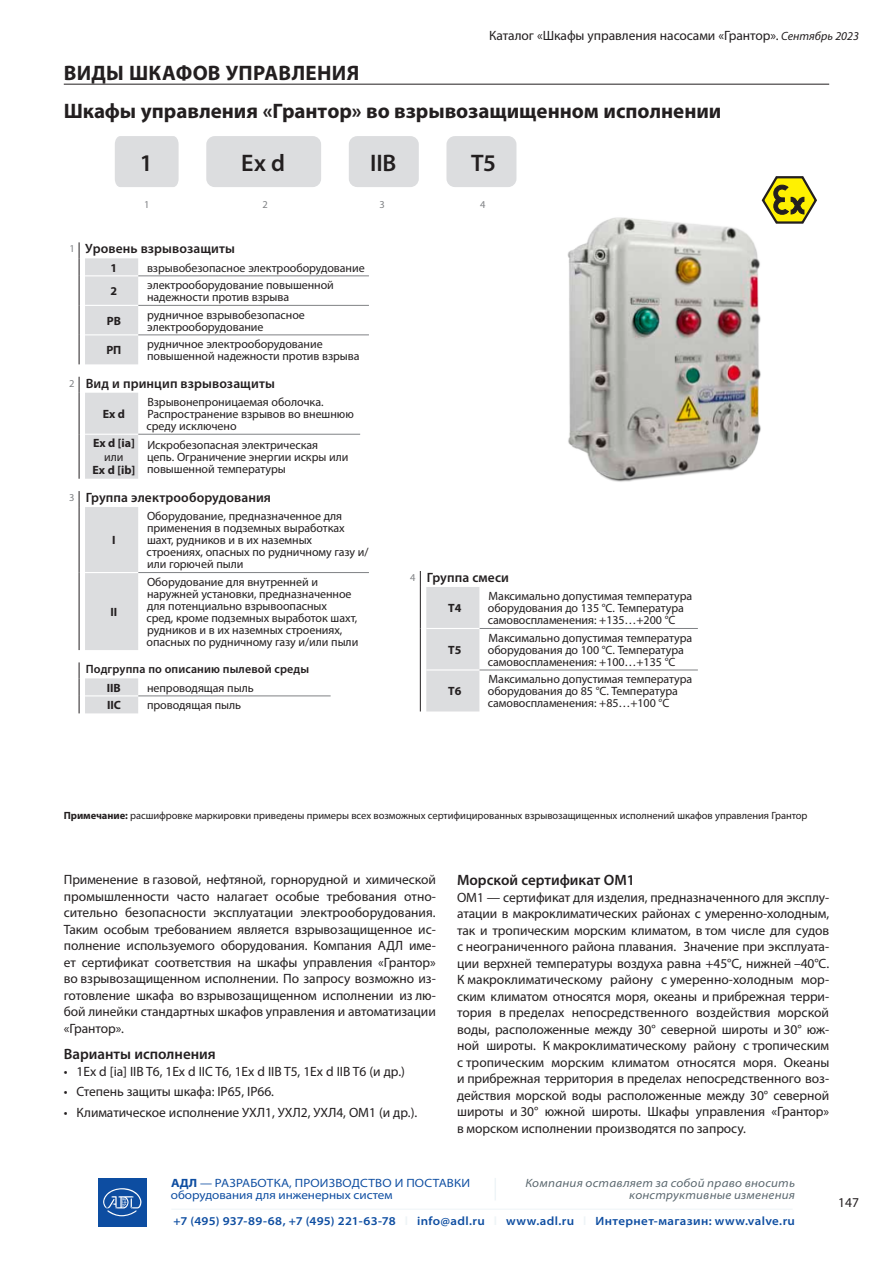
<style>
.page{position:relative;width:893px;height:1263px;background:#fff}
.page>*{position:absolute;margin:0;border:0;box-sizing:border-box;transform-origin:0 0}
.t1{font:600 24px "Myriad Pro";letter-spacing:-.005em;color:#231f20}
.Глава_название{font:700 21px "Myriad Pro";letter-spacing:-.005em;color:#231f20}
.ГЛАВИЩЕ_для-колонтит{font:700 21px "Myriad Pro";letter-spacing:.015em;color:#231f20}
.заголовки{font:600 15px "Myriad Pro";color:#231f20}
.Текст_основной{font:13.5px/16.5px "Myriad Pro";letter-spacing:-.005em;color:#231f20;text-align:justify}
.t2{font:600 13.5px "Myriad Pro";letter-spacing:.01em;color:#231f20}
.таблица_Left{font:12px/12px "Myriad Pro";letter-spacing:-.005em;color:#231f20}
.t3{font:600 semi-expanded 12px "Myriad Pro";letter-spacing:.03em;color:#0d4da1}
.t4{font:semi-expanded 12px/12px "Myriad Pro";color:#0d4da1}
.t5{font:italic semi-expanded 12px/12px "Myriad Pro";letter-spacing:.02em;color:#5a676e;text-align:right}
.таблица_Left-2{font:700 12px/13.5px "Myriad Pro";letter-spacing:-.005em;color:#231f20;text-align:center}
.t6{font:600 12px "Myriad Pro";letter-spacing:.01em;color:#231f20}
.Примечание{font:10.5px "Myriad Pro";letter-spacing:-.005em;color:#231f20}
.заголовки-2{font:10.5px "Myriad Pro";color:#808285}
.s1{font-style:italic;font-size:12px}
.s2{font-weight:400}
.s3{font-weight:700}
.s4{color:#eef4f7}
</style>
<div class="page">
<hr style="left:171px;top:1209px;width:622px;height:1px;background:#eef4f7">
<div style="left:98px;top:1178px;width:49px;height:48px;background:#0d4da1"></div>
<svg style="left:103px;top:1188px;width:38px;height:28px"></svg>
<svg style="left:495px;top:1178px;width:1px;height:22px"></svg>
<svg style="left:761px;top:176px;width:56px;height:48px"></svg>
<img style="left:567px;top:207px;width:214px;height:275px">
<hr style="left:64px;top:84px;width:765px;height:1px;background:#231f20">
<div style="left:206px;top:136px;width:115px;height:51px;background:#dcdddf"></div>
<div style="left:115px;top:136px;width:64px;height:51px;background:#dcdddf"></div>
<div style="left:446px;top:136px;width:70px;height:51px;background:#dcdddf"></div>
<div style="left:349px;top:136px;width:70px;height:51px;background:#dcdddf"></div>
<svg style="left:79px;top:242px;width:59px;height:122px"></svg>
<hr style="left:138px;top:276px;width:231px;height:1px;background:#808285">
<hr style="left:138px;top:305px;width:231px;height:1px;background:#808285">
<hr style="left:138px;top:335px;width:231px;height:1px;background:#808285">
<hr style="left:85px;top:275px;width:53px;height:1px;background:#fff">
<hr style="left:85px;top:305px;width:53px;height:1px;background:#fff">
<hr style="left:85px;top:334px;width:53px;height:1px;background:#fff">
<svg style="left:79px;top:377px;width:59px;height:102px"></svg>
<hr style="left:79px;top:393px;width:1px;height:41px;background:#231f20">
<hr style="left:79px;top:434px;width:1px;height:45px;background:#231f20">
<hr style="left:138px;top:434px;width:222px;height:1px;background:#808285">
<hr style="left:85px;top:434px;width:53px;height:1px;background:#fff">
<svg style="left:79px;top:491px;width:59px;height:159px"></svg>
<hr style="left:79px;top:507px;width:1px;height:65px;background:#231f20">
<hr style="left:79px;top:572px;width:1px;height:78px;background:#231f20">
<hr style="left:138px;top:572px;width:231px;height:1px;background:#808285">
<hr style="left:85px;top:572px;width:53px;height:1px;background:#fff">
<svg style="left:79px;top:662px;width:59px;height:51px"></svg>
<hr style="left:138px;top:696px;width:193px;height:1px;background:#808285">
<hr style="left:85px;top:695px;width:53px;height:1px;background:#fff">
<svg style="left:420px;top:571px;width:59px;height:140px"></svg>
<hr style="left:420px;top:587px;width:1px;height:41px;background:#231f20">
<hr style="left:420px;top:628px;width:1px;height:42px;background:#231f20">
<hr style="left:420px;top:670px;width:1px;height:41px;background:#231f20">
<hr style="left:479px;top:628px;width:219px;height:1px;background:#808285">
<hr style="left:479px;top:670px;width:219px;height:1px;background:#808285">
<hr style="left:426px;top:628px;width:53px;height:1px;background:#fff">
<hr style="left:426px;top:669px;width:53px;height:1px;background:#fff">
<p class="ГЛАВИЩЕ_для-колонтит" style="left:64px;top:59px;width:297px">ВИДЫ ШКАФОВ УПРАВЛЕНИЯ</p>
<p class="Текст_основной" style="left:489px;top:27px;width:371px">Каталог «Шкафы управления насосами «Грантор». <span class="s1">Сентябрь 2023</span></p>
<p class="Глава_название" style="left:64px;top:97px;width:659px">Шкафы управления «Грантор» во взрывозащищенном исполнении</p>
<p class="t1" style="left:140px;top:147px;width:14px">1</p>
<p class="t1" style="left:241px;top:147px;width:45px">Ex d</p>
<p class="t1" style="left:370px;top:147px;width:28px">IIВ</p>
<p class="t1" style="left:471px;top:147px;width:26px">T5</p>
<p class="заголовки-2" style="left:144px;top:198px;width:7px">1</p>
<p class="заголовки-2" style="left:263px;top:198px;width:7px">2</p>
<p class="заголовки-2" style="left:380px;top:198px;width:7px">3</p>
<p class="заголовки-2" style="left:480px;top:198px;width:7px">4</p>
<p class="заголовки-2" style="left:70px;top:242px;width:7px">1</p>
<p class="t2" style="left:85px;top:240px;width:151px">Уровень взрывозащиты</p>
<p class="таблица_Left-2" style="left:110px;top:260px;width:8px">1</p>
<p class="таблица_Left" style="left:147px;top:261px;width:219px">взрывобезопасное электрооборудование</p>
<p class="таблица_Left-2" style="left:110px;top:284px;width:8px">2</p>
<p class="таблица_Left" style="left:147px;top:279px;width:188px">электрооборудование повышенной надежности против взрыва</p>
<p class="таблица_Left-2" style="left:107px;top:313px;width:16px">РВ</p>
<p class="таблица_Left" style="left:147px;top:308px;width:159px">рудничное взрывобезопасное электрооборудование</p>
<p class="таблица_Left-2" style="left:106px;top:343px;width:17px">РП</p>
<p class="таблица_Left" style="left:147px;top:338px;width:214px">рудничное электрооборудование повышенной надежности против взрыва</p>
<p class="заголовки-2" style="left:69px;top:377px;width:7px">2</p>
<p class="t2" style="left:86px;top:375px;width:191px">Вид и принцип взрывозащиты</p>
<p class="таблица_Left-2" style="left:103px;top:407px;width:24px">Ex d</p>
<p class="таблица_Left" style="left:147px;top:396px;width:209px">Взрывонепроницаемая оболочка.<br>Распространение взрывов во внешнюю среду исключено</p>
<p class="таблица_Left-2" style="left:93px;top:436px;width:44px">Ex d [ia] <span class="s2">или<br></span>Ex d [ib]</p>
<p class="таблица_Left" style="left:147px;top:439px;width:203px">Искробезопасная электрическая<br>цепь. Ограничение энергии искры или повышенной температуры</p>
<p class="заголовки-2" style="left:69px;top:491px;width:7px">3</p>
<p class="t2" style="left:86px;top:489px;width:187px">Группа электрооборудования</p>
<p class="таблица_Left-2" style="left:112px;top:533px;width:5px">I</p>
<p class="таблица_Left" style="left:147px;top:510px;width:223px">Оборудование, предназначенное для применения в подземных выработках шахт, рудников и в их наземных строениях, опасных по рудничному газу и/ или горючей пыли</p>
<p class="таблица_Left" style="left:147px;top:576px;width:213px">Оборудование для внутренней и наружней установки, предназначенное для потенциально взрывоопасных<br>сред, кроме подземных выработок шахт, рудников и в их наземных строениях, опасных по рудничному газу и/или пыли</p>
<p class="t6" style="left:86px;top:661px;width:225px">Подгруппа по описанию пылевой среды</p>
<p class="таблица_Left-2" style="left:107px;top:680px;width:15px">IIB</p>
<p class="таблица_Left" style="left:147px;top:681px;width:108px">непроводящая пыль</p>
<p class="таблица_Left-2" style="left:107px;top:698px;width:15px">IIC</p>
<p class="таблица_Left" style="left:147px;top:699px;width:96px">проводящая пыль</p>
<p class="таблица_Left-2" style="left:110px;top:605px;width:8px">II</p>
<p class="заголовки-2" style="left:410px;top:571px;width:7px">4</p>
<p class="t2" style="left:427px;top:569px;width:84px">Группа смеси</p>
<p class="таблица_Left-2" style="left:448px;top:601px;width:15px">Т4</p>
<p class="таблица_Left" style="left:488px;top:590px;width:206px">Максимально допустимая температура оборудования до 135 °С. Температура самовоспламенения: +135…+200 °С</p>
<p class="таблица_Left-2" style="left:448px;top:642px;width:15px">Т5</p>
<p class="таблица_Left-2" style="left:448px;top:684px;width:15px">Т6</p>
<p class="таблица_Left" style="left:488px;top:631px;width:206px">Максимально допустимая температура оборудования до 100 °С. Температура самовоспламенения: +100…+135 °С</p>
<p class="таблица_Left" style="left:488px;top:673px;width:206px">Максимально допустимая температура оборудования до 85 °С. Температура самовоспламенения: +85…+100 °С</p>
<p class="Примечание" style="left:64px;top:809px;width:745px"><span class="s3">Примечание:</span> расшифровке маркировки приведены примеры всех возможных сертифицированных взрывозащищенных исполнений шкафов управления Грантор</p>
<p class="Текст_основной" style="left:64px;top:871px;width:374px">Применение в газовой, нефтяной, горнорудной и химической промышленности часто налагает особые требования отно&shy;сительно безопасности эксплуатации электрооборудования.<br>Таким особым требованием является взрывозащищенное ис&shy;полнение используемого оборудования. Компания АДЛ име&shy;ет сертификат соответствия на шкафы управления «Грантор» во взрывозащищенном исполнении. По запросу возможно из&shy;готовление шкафа во взрывозащищенном исполнении из лю&shy;бой линейки стандартных шкафов управления и автоматизации «Грантор».</p>
<p class="заголовки" style="left:64px;top:1044px;width:154px">Варианты исполнения</p>
<p class="Текст_основной" style="left:64px;top:1062px;width:343px">• 1Ex d [ia] IIB T6, 1Ex d IIC T6, 1Ex d IIB T5, 1Ex d IIB T6 (и др.)</p>
<p class="Текст_основной" style="left:64px;top:1083px;width:212px">• Степень защиты шкафа: IP65, IP66.</p>
<p class="Текст_основной" style="left:64px;top:1104px;width:355px">• Климатическое исполнение УХЛ1, УХЛ2, УХЛ4, ОМ1 (и др.).</p>
<p class="заголовки" style="left:457px;top:870px;width:179px">Морской сертификат OM1</p>
<p class="Текст_основной" style="left:457px;top:889px;width:374px">ОМ1 — сертификат для изделия, предназначенного для эксплу&shy;атации в макроклиматических районах с умеренно-холодным, так и тропическим морским климатом, в том числе для судов с неограниченного района плавания. Значение при эксплуата&shy;ции верхней температуры воздуха равна +45°С, нижней –40°С.<br>К макроклиматическому району с умеренно-холодным мор&shy;ским климатом относятся моря, океаны и прибрежная терри&shy;тория в пределах непосредственного воздействия морской воды, расположенные между 30° северной широты и 30° юж&shy;ной широты. К макроклиматическому району с тропическим с тропическим морским климатом относятся моря. Океаны и прибрежная территория в пределах непосредственного воз&shy;действия морской воды расположенные между 30° северной широты и 30° южной широты. Шкафы управления «Грантор» в морском исполнении производятся по запросу.</p>
<p class="t4" style="left:171px;top:1177px;width:301px"><span class="s3">АДЛ</span> — РАЗРАБОТКА, ПРОИЗВОДСТВО И ПОСТАВКИ оборудования для инженерных систем</p>
<p class="t5" style="left:525px;top:1177px;width:271px">Компания оставляет за собой право вносить конструктивные изменения</p>
<p class="t3" style="left:174px;top:1214px;width:623px">+7 (495) 937-89-68, +7 (495) 221-63-78 <span class="s4">l</span> info@adl.ru <span class="s4">l</span> www.adl.ru <span class="s4">l</span> Интернет-магазин: www.valve.ru</p>
<p class="Текст_основной" style="left:838px;top:1194px;width:22px">147</p>
</div>
